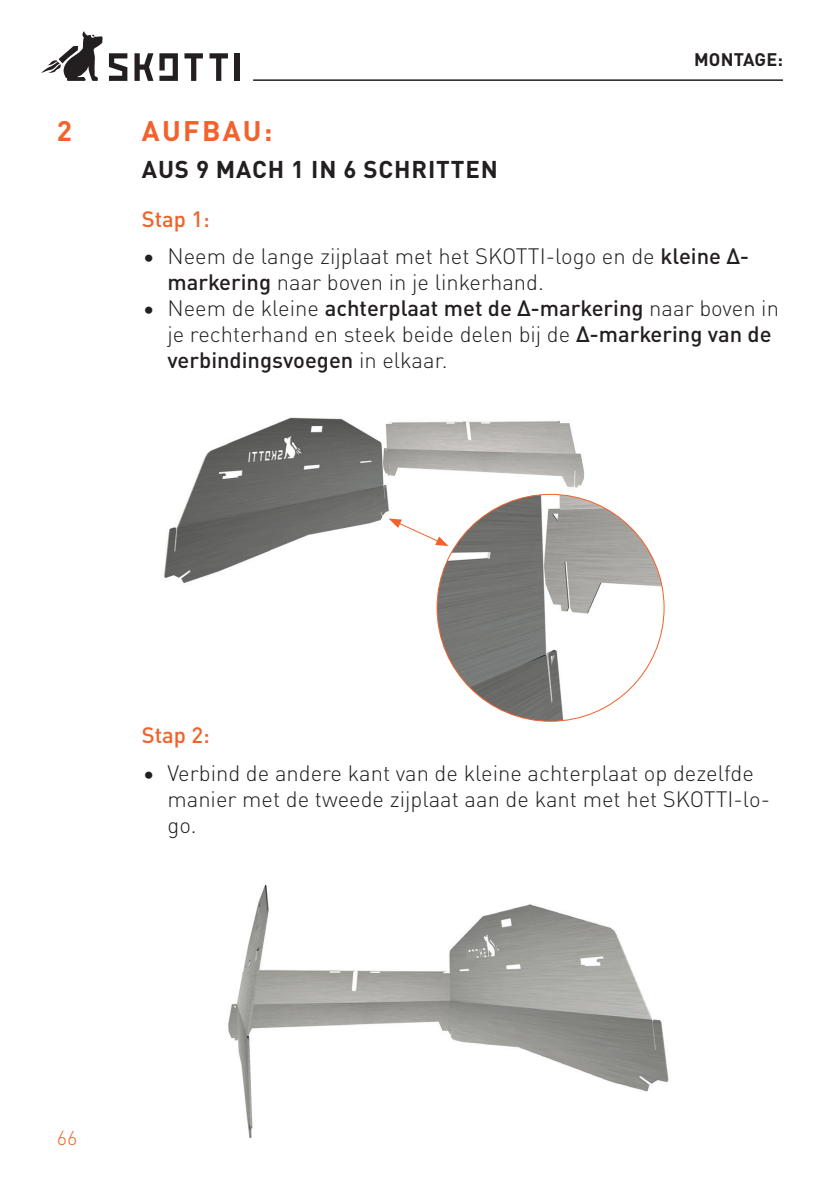
<style>
.page{position:relative;width:840px;height:1191px;background:#fff}
.page>*{position:absolute;margin:0;border:0;box-sizing:border-box;transform-origin:0 0}
.t1{font:700 28px "DIN Pro";letter-spacing:.085em;color:#f2622a}
.t2{font:700 24px "DIN Pro";letter-spacing:.035em;color:#231f20}
.t3{font:300 22px/26px "DIN Pro";color:#231f20}
.t4{font:500 22px "DIN Pro";color:#f2622a}
.t5{font:300 20px "DIN Pro";color:#f2622a}
.t6{font:700 18px "DIN Pro";letter-spacing:.01em;color:#231f20}
.s1{font-weight:500}
</style>
<div class="page">
<hr style="left:253px;top:79px;width:529px;height:2px;background:#231f20">
<svg style="left:109px;top:53px;width:18px;height:28px"></svg>
<svg style="left:134px;top:53px;width:19px;height:28px"></svg>
<svg style="left:184px;top:53px;width:19px;height:28px"></svg>
<svg style="left:209px;top:53px;width:19px;height:28px"></svg>
<div style="left:234px;top:53px;width:6px;height:28px;background:#231f20"></div>
<svg style="left:159px;top:53px;width:19px;height:28px"></svg>
<svg style="left:41px;top:31px;width:61px;height:50px"></svg>
<img style="left:164px;top:417px;width:443px;height:172px">
<img style="left:437px;top:494px;width:226px;height:227px;border-radius:113px">
<svg style="left:388px;top:518px;width:60px;height:28px"></svg>
<img style="left:228px;top:884px;width:441px;height:254px">
<p class="t6" style="left:693px;top:45px;width:90px">MONTAGE:</p>
<p class="t1" style="left:57px;top:108px;width:17px">2</p>
<p class="t1" style="left:142px;top:108px;width:132px">AUFBAU:</p>
<p class="t2" style="left:142px;top:150px;width:357px">AUS 9 MACH 1 IN 6 SCHRITTEN</p>
<p class="t4" style="left:142px;top:202px;width:69px">Stap 1:</p>
<p class="t3" style="left:167px;top:241px;width:583px;text-indent:-25px">• Neem de lange zijplaat met het SKOTTI-logo en de <span class="s1">kleine Δ&shy;markering</span> naar boven in je linkerhand.</p>
<p class="t3" style="left:167px;top:293px;width:612px;text-indent:-25px">• Neem de kleine <span class="s1">achterplaat met de Δ-markering</span> naar boven in je rechterhand en steek beide delen bij de <span class="s1">Δ-markering van de verbindingsvoegen</span> in elkaar.</p>
<p class="t4" style="left:142px;top:718px;width:69px">Stap 2:</p>
<p class="t3" style="left:167px;top:758px;width:603px;text-indent:-25px">• Verbind de andere kant van de kleine achterplaat op dezelfde manier met de tweede zijplaat aan de kant met het SKOTTI-lo&shy;go.</p>
<p class="t5" style="left:57px;top:1123px;width:22px">66</p>
</div>
